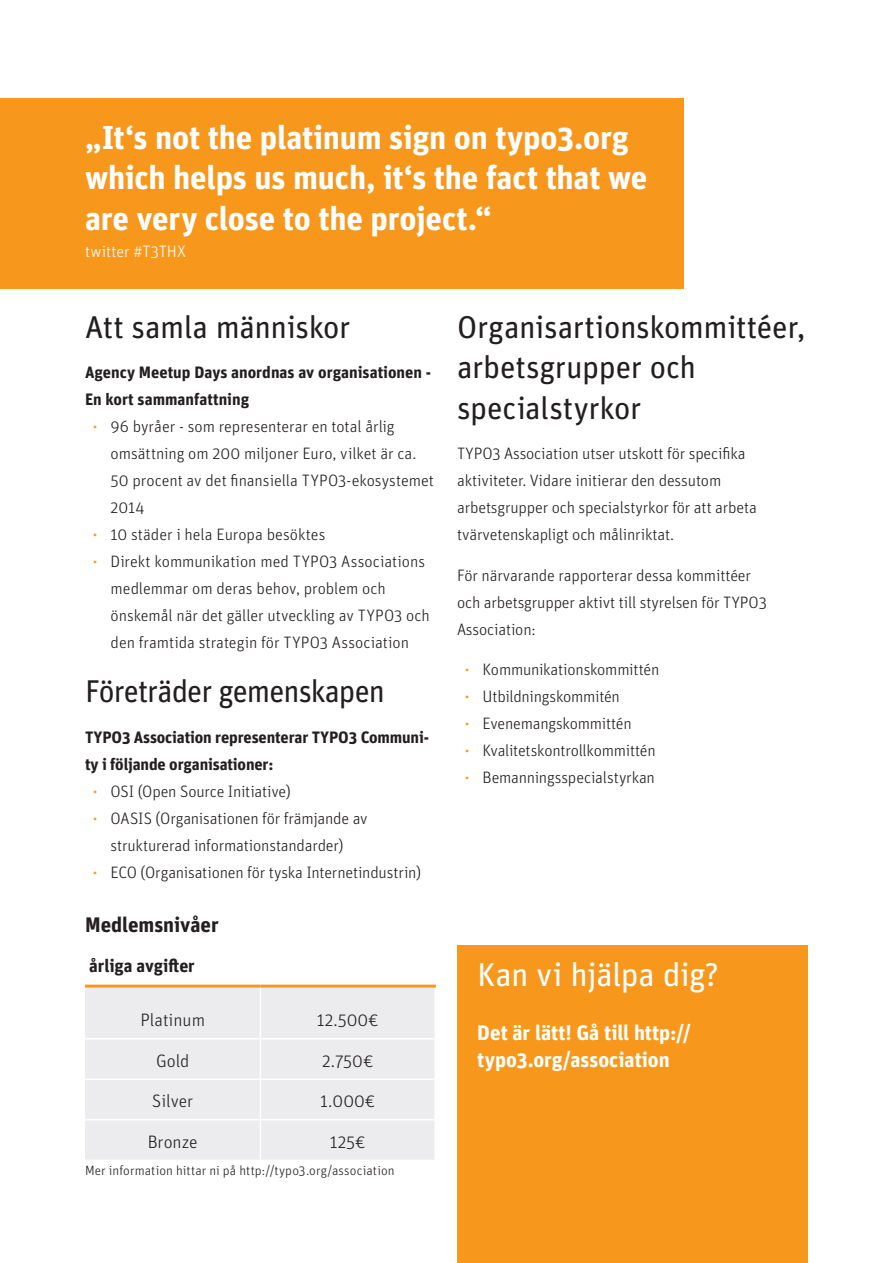
<style>
.page{position:relative;width:893px;height:1263px;background:#fff}
.page>*{position:absolute;margin:0;border:0;box-sizing:border-box;transform-origin:0 0}
.DIN_A4_H2{font:700 33px/40.5px "Unit Pro";letter-spacing:-.005em;color:#fff}
.DIN_A4_H2-2{font:33px "Unit Pro";letter-spacing:-.015em;color:#fff}
.DIN_A4_H2-3{font:31.5px/40.5px "Unit Pro";letter-spacing:-.015em;color:#231f20}
.DIN_A4_H3{font:700 21px/27px "Unit Pro";color:#fff}
.DIN_A4_H2-4{font:700 21px "Unit Pro";color:#231f20}
.Fließtext{font:300 18px "Unit Pro";color:#231f20}
.t1{font:700 18px "Unit Pro";letter-spacing:-.005em;color:#231f20}
.DIN_A4_H2-5{font:300 16.5px/27px "Unit Pro";letter-spacing:-.01em;color:#231f20}
.Teaser_Subheader_Fli{font:700 16.5px/27px "Unit Pro";letter-spacing:-.01em;color:#231f20}
.DIN_A4_H2-6{font:300 16.5px "Unit Pro";letter-spacing:.005em;color:#fff}
.t2{font:300 13.5px "Unit Pro";letter-spacing:.01em;color:#231f20}
</style>
<div class="page">
<svg style="left:85px;top:984px;width:350px;height:1px"></svg>
<div style="left:85px;top:987px;width:349px;height:172px;background:#ececee"></div>
<hr style="left:85px;top:1078px;width:175px;height:2px;background:#fff">
<hr style="left:260px;top:1078px;width:174px;height:2px;background:#fff">
<hr style="left:85px;top:1119px;width:175px;height:1px;background:#fff">
<hr style="left:260px;top:1119px;width:174px;height:1px;background:#fff">
<hr style="left:260px;top:987px;width:1px;height:51px;background:#fff">
<hr style="left:85px;top:1038px;width:175px;height:1px;background:#fff">
<hr style="left:260px;top:1038px;width:174px;height:1px;background:#fff">
<hr style="left:260px;top:1039px;width:1px;height:39px;background:#fff">
<hr style="left:260px;top:1080px;width:1px;height:39px;background:#fff">
<hr style="left:260px;top:1120px;width:1px;height:39px;background:#fff">
<hr style="left:85px;top:985px;width:175px;height:2px;background:#f7981d">
<hr style="left:260px;top:985px;width:176px;height:2px;background:#f7981d">
<div style="left:457px;top:945px;width:351px;height:318px;background:#f7981d"></div>
<div style="left:0;top:98px;width:684px;height:190px;background:#f7981d"></div>
<p class="DIN_A4_H2" style="left:85px;top:115px;width:564px">„It‘s not the platinum sign on typo3.org which helps us much, it‘s the fact that we are very close to the project.“</p>
<p class="DIN_A4_H2-6" style="left:85px;top:240px;width:102px">twitter #T3THX</p>
<p class="DIN_A4_H2-3" style="left:85px;top:305px;width:267px">Att samla människor</p>
<p class="Teaser_Subheader_Fli" style="left:85px;top:358px;width:348px">Agency Meetup Days anordnas av organisationen -<br>En kort sammanfattning</p>
<p class="DIN_A4_H2-5" style="left:111px;top:412px;width:325px;text-indent:-17px"><sup>◾</sup> 96 byråer - som representerar en total årlig omsättning om 200 miljoner Euro, vilket är ca.<br>50 procent av det finansiella TYPO3-ekosystemet 2014</p>
<p class="DIN_A4_H2-5" style="left:94px;top:520px;width:233px"><sup>◾</sup> 10 städer i hela Europa besöktes</p>
<p class="DIN_A4_H2-5" style="left:111px;top:547px;width:321px;text-indent:-17px"><sup>◾</sup> Direkt kommunikation med TYPO3 Associations medlemmar om deras behov, problem och önskemål när det gäller utveckling av TYPO3 och den framtida strategin för TYPO3 Association</p>
<p class="DIN_A4_H2-3" style="left:85px;top:669px;width:301px">Företräder gemenskapen</p>
<p class="Teaser_Subheader_Fli" style="left:85px;top:722px;width:345px">TYPO3 Association representerar TYPO3 Communi&shy;ty i följande organisationer:</p>
<p class="DIN_A4_H2-5" style="left:94px;top:777px;width:199px"><sup>◾</sup> OSI (Open Source Initiative)</p>
<p class="DIN_A4_H2-5" style="left:94px;top:804px;width:276px;text-align:center"><sup>◾</sup> OASIS (Organisationen för främjande av strukturerad informationstandarder)</p>
<p class="DIN_A4_H2-5" style="left:94px;top:858px;width:329px"><sup>◾</sup> ECO (Organisationen för tyska Internetindustrin)</p>
<p class="DIN_A4_H2-4" style="left:85px;top:909px;width:135px">Medlemsnivåer</p>
<p class="t1" style="left:89px;top:953px;width:107px">årliga avgifter</p>
<p class="Fließtext" style="left:140px;top:1008px;width:66px">Platinum</p>
<p class="Fließtext" style="left:317px;top:1008px;width:63px">12.500€</p>
<p class="Fließtext" style="left:156px;top:1049px;width:35px">Gold</p>
<p class="Fließtext" style="left:322px;top:1049px;width:53px">2.750€</p>
<p class="Fließtext" style="left:152px;top:1089px;width:42px">Silver</p>
<p class="Fließtext" style="left:320px;top:1089px;width:56px">1.000€</p>
<p class="Fließtext" style="left:148px;top:1130px;width:52px">Bronze</p>
<p class="Fließtext" style="left:330px;top:1130px;width:37px">125€</p>
<p class="t2" style="left:85px;top:1161px;width:311px">Mer information hittar ni på http://typo3.org/association</p>
<p class="DIN_A4_H2-3" style="left:457px;top:305px;width:350px">Organisartionskommittéer, arbetsgrupper och specialstyrkor</p>
<p class="DIN_A4_H2-5" style="left:457px;top:439px;width:301px">TYPO3 Association utser utskott för specifika aktiviteter. Vidare initierar den dessutom arbetsgrupper och specialstyrkor för att arbeta tvärvetenskapligt och målinriktat.</p>
<p class="DIN_A4_H2-5" style="left:457px;top:561px;width:311px">För närvarande rapporterar dessa kommittéer och arbetsgrupper aktivt till styrelsen för TYPO3<br>Association:</p>
<p class="DIN_A4_H2-5" style="left:466px;top:655px;width:195px"><sup>◾</sup> Kommunikationskommittén</p>
<p class="DIN_A4_H2-5" style="left:466px;top:682px;width:156px"><sup>◾</sup> Utbildningskommitén</p>
<p class="DIN_A4_H2-5" style="left:466px;top:709px;width:168px"><sup>◾</sup> Evenemangskommittén</p>
<p class="DIN_A4_H2-5" style="left:466px;top:736px;width:192px"><sup>◾</sup> Kvalitetskontrollkommittén</p>
<p class="DIN_A4_H2-5" style="left:466px;top:763px;width:191px"><sup>◾</sup> Bemanningsspecialstyrkan</p>
<p class="DIN_A4_H2-2" style="left:477px;top:951px;width:243px">Kan vi hjälpa dig?</p>
<p class="DIN_A4_H3" style="left:477px;top:1017px;width:215px">Det är lätt! Gå till http:// typo3.org/association</p>
</div>
